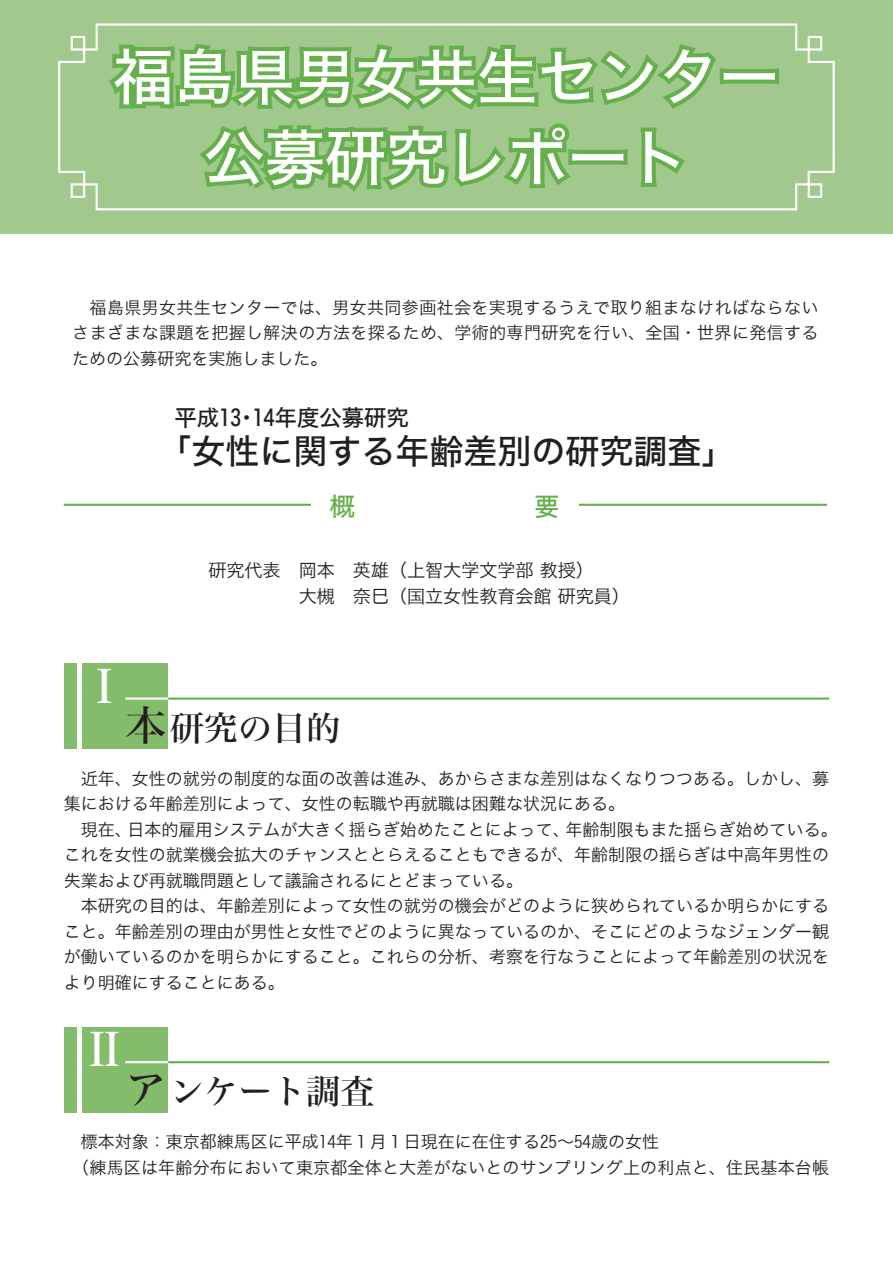
<style>
.page{position:relative;width:893px;height:1263px;background:#fff}
.page>*{position:absolute;margin:0;border:0;box-sizing:border-box;transform-origin:0 0}
.t1{font:60.6px/80.8px "Hiragino Kaku W5 90 ms RKSJ H";color:#fff;text-align:center}
.t2{font:44.7px "Hiragino Min W5 90 ms RKSJ H";color:#fff}
.t3{font:34.05px "Hiragino Kaku W5 90 ms RKSJ H";color:#231f20}
.t4{font:34.05px "Hiragino Min W5 90 ms RKSJ H";color:#231f20}
.t5{font:25.5px "Hiragino Kaku W5 90 ms RKSJ H";color:#65b04c}
.t6{font:22.35px "Hiragino Kaku W5 90 ms RKSJ H";color:#231f20}
.t7{font:18px/25.5px "Hiragino Kaku W3 90 ms RKSJ H";color:#231f20}
.t8{font:16.95px/25.5px "Hiragino Kaku W3 90 ms RKSJ H";color:#231f20}
.s1{font-size:40.35px}
</style>
<div class="page">
<div style="left:0;top:0;width:892px;height:234px;background:#a1c98d"></div>
<div style="left:64px;top:663px;width:13px;height:85px;background:#83bc6b"></div>
<div style="left:82px;top:663px;width:85px;height:85px;background:#83bc6b"></div>
<hr style="left:166px;top:697px;width:663px;height:3px;background:#65b04c">
<hr style="left:125px;top:697px;width:43px;height:3px;background:#fff">
<svg style="left:58px;top:23px;width:777px;height:188px"></svg>
<svg style="left:103px;top:23px;width:680px;height:188px"></svg>
<hr style="left:64px;top:504px;width:763px;height:2px;background:#65b04c">
<div style="left:311px;top:493px;width:268px;height:26px;background:#fff"></div>
<div style="left:64px;top:1027px;width:13px;height:85px;background:#83bc6b"></div>
<div style="left:82px;top:1027px;width:85px;height:85px;background:#83bc6b"></div>
<hr style="left:166px;top:1061px;width:663px;height:2px;background:#65b04c">
<hr style="left:125px;top:1061px;width:43px;height:2px;background:#fff">
<h1 class="t1" style="left:113px;top:39px;width:668px">福島県男女共生センター公募研究レポート</h1>
<p class="t8" style="left:72px;top:295px;width:748px;text-align:justify;text-indent:17px">福島県男女共生センターでは、男女共同参画社会を実現するうえで取り組まなければならないさまざまな課題を把握し解決の方法を探るため、学術的専門研究を行い、全国・世界に発信するための公募研究を実施しました。</p>
<h3 class="t6" style="left:174px;top:406px;width:236px">平成13･14年度公募研究</h3>
<h3 class="t3" style="left:157px;top:433px;width:580px">「女性に関する年齢差別の研究調査」</h3>
<h3 class="t5" style="left:330px;top:493px;width:27px">概</h3>
<h3 class="t5" style="left:534px;top:493px;width:27px">要</h3>
<p class="t7" style="left:299px;top:558px;width:333px;text-indent:-90px">研究代表 岡本 英雄（上智大学文学部教授）<br>大槻 奈巳（国立女性教育会館研究員）</p>
<h2 class="t2" style="left:82px;top:663px;width:46px">Ⅰ</h2>
<h3 class="t4" style="left:125px;top:711px;width:216px"><span class="s1">本</span>研究の目的</h3>
<p class="t8" style="left:64px;top:766px;width:767px;text-indent:17px">近年、女性の就労の制度的な面の改善は進み、あからさまな差別はなくなりつつある。しかし、募集における年齢差別によって、女性の転職や再就職は困難な状況にある。</p>
<p class="t8" style="left:64px;top:817px;width:775px;text-indent:17px">現在、日本的雇用システムが大きく揺らぎ始めたことによって、年齢制限もまた揺らぎ始めている。これを女性の就業機会拡大のチャンスととらえることもできるが、年齢制限の揺らぎは中高年男性の失業および再就職問題として議論されるにとどまっている。</p>
<p class="t8" style="left:64px;top:894px;width:767px;text-align:justify;text-indent:17px">本研究の目的は、年齢差別によって女性の就労の機会がどのように狭められているか明らかにすること。年齢差別の理由が男性と女性でどのように異なっているのか、そこにどのようなジェンダー観が働いているのかを明らかにすること。これらの分析、考察を行なうことによって年齢差別の状況をより明確にすることにある。</p>
<h2 class="t2" style="left:82px;top:1027px;width:46px">Ⅱ</h2>
<h3 class="t4" style="left:125px;top:1074px;width:250px"><span class="s1">ア</span>ンケート調査</h3>
<p class="t8" style="left:72px;top:1130px;width:758px;text-indent:9px">標本対象：東京都練馬区に平成14年１月１日現在に在住する25～54歳の女性<br>（練馬区は年齢分布において東京都全体と大差がないとのサンプリング上の利点と、住民基本台帳</p>
</div>
